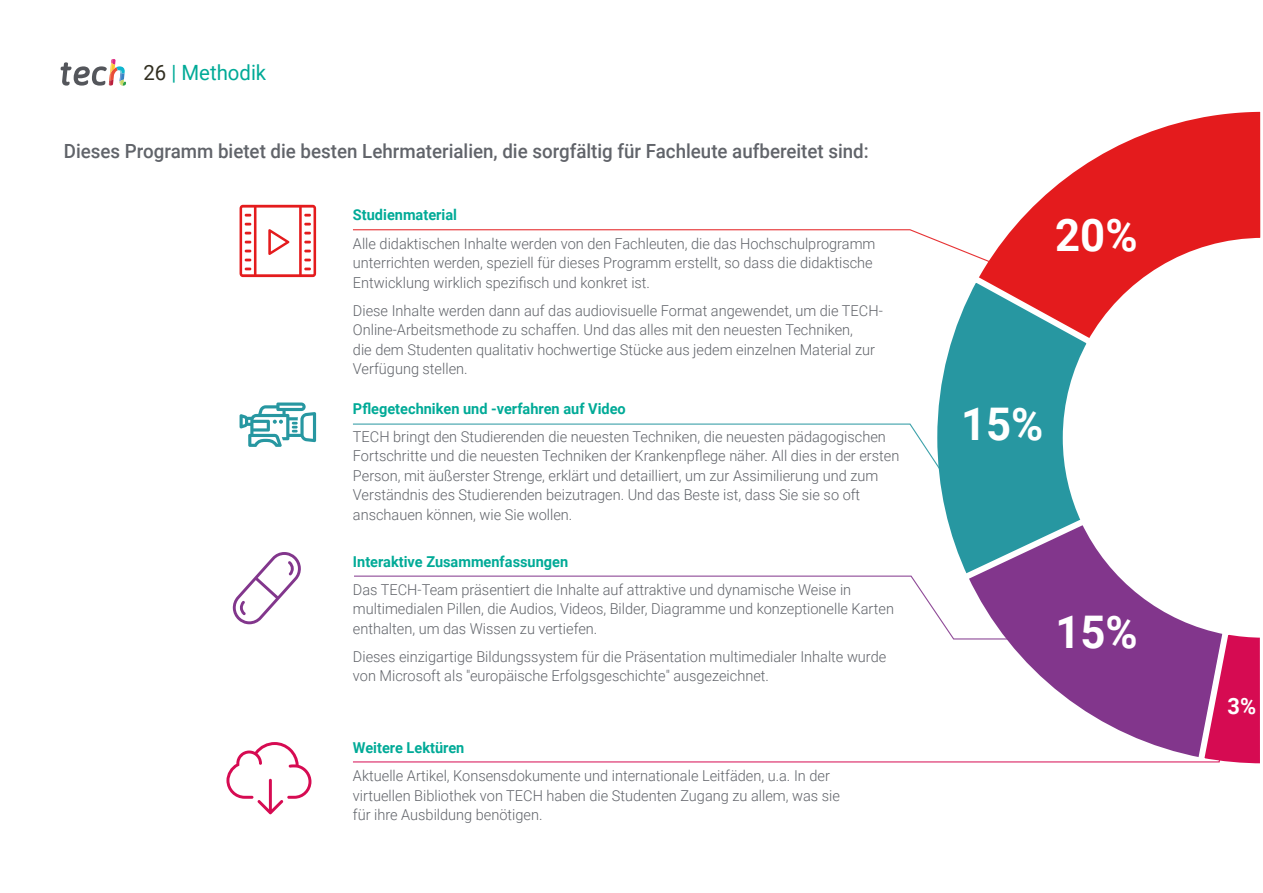
<style>
.page{position:relative;width:1263px;height:893px;background:#fff}
.page>*{position:absolute;margin:0;border:0;box-sizing:border-box;transform-origin:0 0}
.t1{font:700 45px "Roboto";color:#fff}
.t2{font:700 22.5px "Roboto";color:#fff}
.t3{font:21px "Roboto";color:#00aa97}
.t4{font:500 19.5px "Roboto";color:#61646a;scale:.96 1}
.t5{font:300 15px/19.5px "Roboto";color:#61646a}
.t6{font:700 15px "Roboto";color:#00aa97}
.s1{color:#312e20}
</style>
<div class="page">
<svg style="left:1012px;top:111px;width:249px;height:212px"></svg>
<svg style="left:937px;top:270px;width:162px;height:280px"></svg>
<svg style="left:957px;top:513px;width:237px;height:166px"></svg>
<svg style="left:1194px;top:625px;width:66px;height:139px;background:#cb3b79"></svg>
<svg style="left:353px;top:229px;width:678px;height:50px"></svg>
<svg style="left:353px;top:423px;width:668px;height:121px"></svg>
<svg style="left:354px;top:575px;width:831px;height:65px"></svg>
<svg style="left:353px;top:679px;width:882px;height:84px"></svg>
<svg style="left:240px;top:205px;width:76px;height:72px"></svg>
<svg style="left:226px;top:742px;width:85px;height:72px"></svg>
<svg style="left:233px;top:552px;width:68px;height:72px"></svg>
<svg style="left:240px;top:402px;width:76px;height:45px"></svg>
<svg style="left:61px;top:59px;width:65px;height:27px"></svg>
<h3 class="t3" style="left:144px;top:57px;width:124px"><span class="s1">26</span> | Methodik</h3>
<h3 class="t4" style="left:64px;top:137px;width:840px">Dieses Programm bietet die besten Lehrmaterialien, die sorgfältig für Fachleute aufbereitet sind:</h3>
<p class="t6" style="left:353px;top:205px;width:106px">Studienmaterial</p>
<p class="t5" style="left:353px;top:233px;width:524px">Alle didaktischen Inhalte werden von den Fachleuten, die das Hochschulprogramm unterrichten werden, speziell für dieses Programm erstellt, so dass die didaktische<br>Entwicklung wirklich spezifisch und konkret ist.</p>
<p class="t5" style="left:353px;top:300px;width:531px">Diese Inhalte werden dann auf das audiovisuelle Format angewendet, um die TECH-Online-Arbeitsmethode zu schaffen. Und das alles mit den neuesten Techniken,<br>die dem Studenten qualitativ hochwertige Stücke aus jedem einzelnen Material zur Verfügung stellen.</p>
<p class="t6" style="left:353px;top:398px;width:274px">Pflegetechniken und -verfahren auf Video</p>
<p class="t5" style="left:353px;top:426px;width:548px">TECH bringt den Studierenden die neuesten Techniken, die neuesten pädagogischen Fortschritte und die neuesten Techniken der Krankenpflege näher. All dies in der ersten Person, mit äußerster Strenge, erklärt und detailliert, um zur Assimilierung und zum Verständnis des Studierenden beizutragen. Und das Beste ist, dass Sie sie so oft anschauen können, wie Sie wollen.</p>
<p class="t6" style="left:353px;top:551px;width:217px">Interaktive Zusammenfassungen</p>
<p class="t5" style="left:353px;top:579px;width:543px">Das TECH-Team präsentiert die Inhalte auf attraktive und dynamische Weise in multimedialen Pillen, die Audios, Videos, Bilder, Diagramme und konzeptionelle Karten enthalten, um das Wissen zu vertiefen.</p>
<p class="t5" style="left:353px;top:646px;width:535px">Dieses einzigartige Bildungssystem für die Präsentation multimedialer Inhalte wurde von Microsoft als "europäische Erfolgsgeschichte" ausgezeichnet.</p>
<p class="t6" style="left:353px;top:737px;width:113px">Weitere Lektüren</p>
<p class="t5" style="left:353px;top:766px;width:488px">Aktuelle Artikel, Konsensdokumente und internationale Leitfäden, u.a. In der virtuellen Bibliothek von TECH haben die Studenten Zugang zu allem, was sie für ihre Ausbildung benötigen.</p>
<h1 class="t1" style="left:1055px;top:204px;width:84px">20%</h1>
<h1 class="t1" style="left:961px;top:392px;width:84px">15%</h1>
<h1 class="t1" style="left:1055px;top:601px;width:84px">15%</h1>
<h2 class="t2" style="left:1227px;top:690px;width:30px">3%</h2>
</div>
